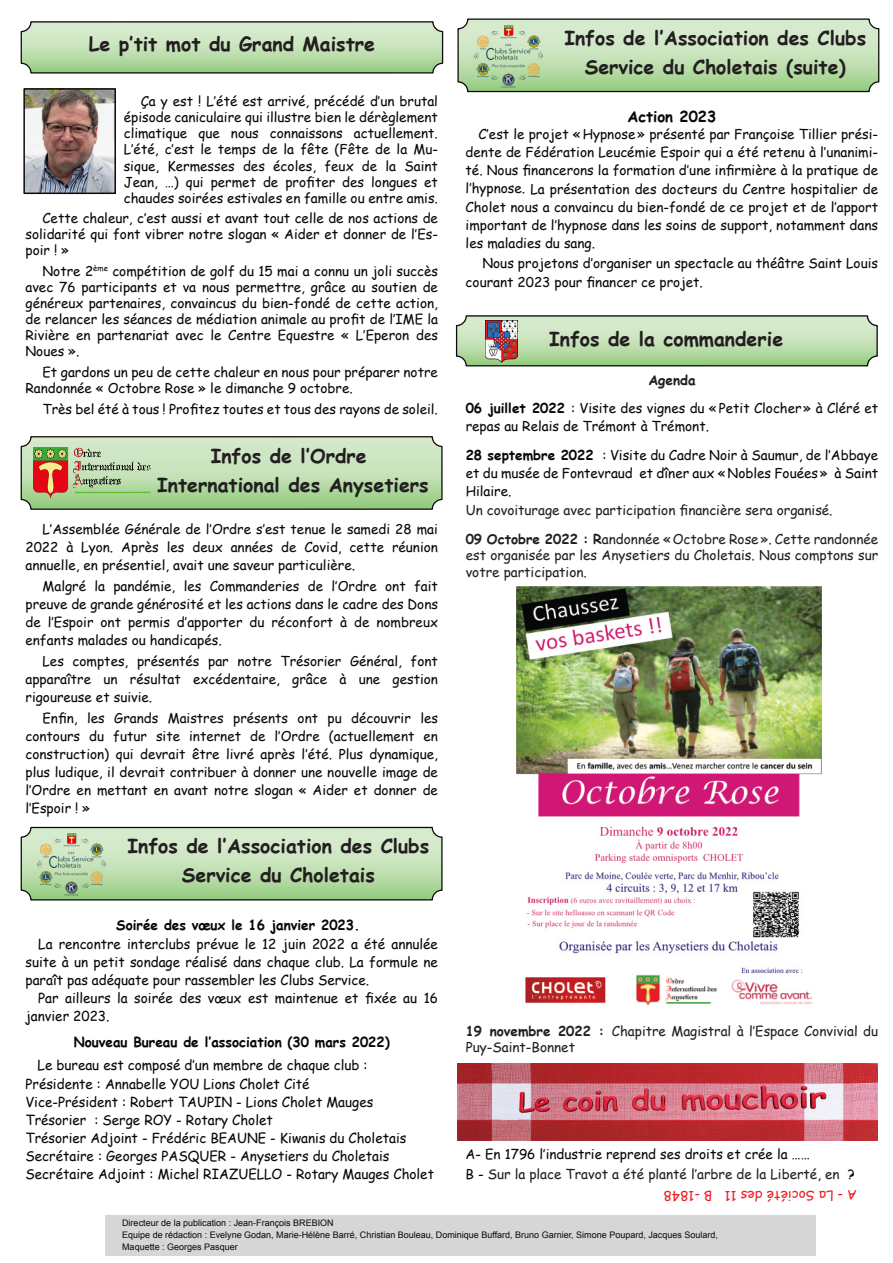
<style>
.page{position:relative;width:893px;height:1263px;background:#fff}
.page>*{position:absolute;margin:0;border:0;box-sizing:border-box;transform-origin:0 0}
.t1{font:700 19.5px/28.5px "Comic Sans MS";color:#231f20;text-align:center}
.t2{font:700 15px "Comic Sans MS";color:#080704}
.t3{font:13.8px/18px "Comic Sans MS";color:#080704}
.t4{font:700 13.8px "Comic Sans MS";color:#080704}
.t5{font:13.5px/18px "Comic Sans MS";color:#080704;text-align:justify}
.t6{font:13.5px/16.5px "Comic Sans MS";color:#231f20}
.t7{font:13.5px "Comic Sans MS";color:#ee1e23}
.t8{font:9px/12px "Arial";color:#080704}
.s1{font-weight:700;color:#231f20}
.s2{font-weight:700}
.s3{color:#22201f}
</style>
<div class="page">
<img style="left:23px;top:23px;width:418px;height:49px">
<div style="left:21px;top:21px;width:422px;height:53px;border:1px solid #0d0b09;border-radius:10px"></div>
<img style="left:458px;top:317px;width:418px;height:47px">
<div style="left:456px;top:315px;width:422px;height:51px;border:1px solid #0d0b09;border-radius:10px"></div>
<img style="left:26px;top:91px;width:87px;height:100px">
<div style="left:23px;top:88px;width:93px;height:106px;border:2px solid #0d0b09"></div>
<div style="left:21px;top:437px;width:421px;height:72px;background:linear-gradient(to bottom,#e0eed9,#9dcf89);border-radius:10px"></div>
<div style="left:21px;top:436px;width:422px;height:74px;border:1px solid #0d0b09;border-radius:10px"></div>
<img style="left:33px;top:447px;width:118px;height:52px">
<img style="left:23px;top:829px;width:418px;height:69px">
<div style="left:21px;top:827px;width:422px;height:73px;border:1px solid #0d0b09;border-radius:10px"></div>
<img style="left:26px;top:829px;width:91px;height:69px">
<img style="left:516px;top:587px;width:305px;height:419px">
<div style="left:105px;top:1215px;width:711px;height:40px;background:#d5d6d5"></div>
<img style="left:485px;top:321px;width:33px;height:41px">
<img style="left:457px;top:1063px;width:421px;height:77px">
<img style="left:459px;top:20px;width:418px;height:70px">
<div style="left:457px;top:18px;width:422px;height:74px;border:1px solid #0d0b09;border-radius:10px"></div>
<img style="left:463px;top:21px;width:91px;height:69px">
<h1 class="t1" style="left:89px;top:32px;width:288px">Le p’tit mot du Grand Maistre</h1>
<p class="t5" style="left:124px;top:95px;width:316px;line-height:16px;text-indent:17px">Ça y est ! L’été est arrivé, précédé d’un brutal épisode caniculaire qui illustre bien le dérèglement climatique que nous connaissons actuellement.<br>L’été, c’est le temps de la fête (Fête de la Mu&shy;sique, Kermesses des écoles, feux de la Saint Jean, …) qui permet de profiter des longues et chaudes soirées estivales en famille ou entre amis.</p>
<p class="t5" style="left:26px;top:212px;width:414px;line-height:16px;text-indent:17px">Cette chaleur, c’est aussi et avant tout celle de nos actions de solidarité qui font vibrer notre slogan « Aider et donner de l’Es&shy;poir ! »</p>
<p class="t5" style="left:26px;top:265px;width:414px;line-height:16px;text-indent:17px">Notre 2<sup>ème</sup> compétition de golf du 15 mai a connu un joli succès avec 76 participants et va nous permettre, grâce au soutien de généreux partenaires, convaincus du bien-fondé de cette action, de relancer les séances de médiation animale au profit de l’IME la Rivière en partenariat avec le Centre Equestre « L’Eperon des Noues ».</p>
<p class="t5" style="left:26px;top:365px;width:414px;line-height:16px;text-indent:17px">Et gardons un peu de cette chaleur en nous pour préparer notre<br>Randonnée « Octobre Rose » le dimanche 9 octobre.</p>
<p class="t5" style="left:43px;top:401px;width:397px">Très bel été à tous ! Profitez toutes et tous des rayons de soleil.</p>
<h1 class="t1" style="left:157px;top:444px;width:273px">Infos de l’Ordre<br>International des Anysetiers</h1>
<p class="t5" style="left:26px;top:522px;width:414px;text-indent:17px">L’Assemblée Générale de l’Ordre s’est tenue le samedi 28 mai 2022 à Lyon. Après les deux années de Covid, cette réunion annuelle, en présentiel, avait une saveur particulière.</p>
<p class="t5" style="left:26px;top:579px;width:414px;text-indent:17px">Malgré la pandémie, les Commanderies de l’Ordre ont fait preuve de grande générosité et les actions dans le cadre des Dons de l’Espoir ont permis d’apporter du réconfort à de nombreux enfants malades ou handicapés.</p>
<p class="t5" style="left:26px;top:654px;width:414px;text-indent:17px">Les comptes, présentés par notre Trésorier Général, font apparaître un résultat excédentaire, grâce à une gestion rigoureuse et suivie.</p>
<p class="t5" style="left:26px;top:711px;width:414px;text-indent:17px">Enfin, les Grands Maistres présents ont pu découvrir les contours du futur site internet de l’Ordre (actuellement en construction) qui devrait être livré après l’été. Plus dynamique, plus ludique, il devrait contribuer à donner une nouvelle image de l’Ordre en mettant en avant notre slogan « Aider et donner de l’Espoir ! »</p>
<h1 class="t1" style="left:128px;top:834px;width:303px">Infos de l’Association des Clubs<br>Service du Choletais</h1>
<p class="t4" style="left:116px;top:919px;width:245px">Soirée des vœux le 16 janvier 2023.</p>
<p class="t3" style="left:26px;top:937px;width:414px;text-align:justify;text-indent:13px">La rencontre interclubs prévue le 12 juin 2022 a été annulée suite à un petit sondage réalisé dans chaque club. La formule ne paraît pas adéquate pour rassembler les Clubs Service.</p>
<p class="t3" style="left:26px;top:991px;width:414px;text-indent:13px">Par ailleurs la soirée des vœux est maintenue et fixée au 16 janvier 2023.</p>
<p class="t4" style="left:74px;top:1036px;width:317px">Nouveau Bureau de l’association (30 mars 2022)</p>
<p class="t3" style="left:26px;top:1056px;width:344px;line-height:19.5px;text-indent:12px">Le bureau est composé d’un membre de chaque club :<br>Présidente : Annabelle YOU Lions Cholet Cité</p>
<p class="t3" style="left:26px;top:1095px;width:410px">Vice-Président : Robert TAUPIN - Lions Cholet Mauges Trésorier : Serge ROY - Rotary Cholet<br>Trésorier Adjoint - Frédéric BEAUNE - Kiwanis du Choletais Secrétaire : Georges PASQUER - Anysetiers du Choletais Secrétaire Adjoint : Michel RIAZUELLO - Rotary Mauges Cholet</p>
<h1 class="t1" style="left:564px;top:26px;width:303px">Infos de l’Association des Clubs<br>Service du Choletais (suite)</h1>
<p class="t2" style="left:627px;top:110px;width:90px">Action 2023</p>
<p class="t5" style="left:466px;top:127px;width:414px;text-indent:13px">C’est le projet « Hypnose » présenté par Françoise Tillier prési&shy;dente de Fédération Leucémie Espoir qui a été retenu à l’unanimi&shy;té. Nous financerons la formation d’une infirmière à la pratique de</p>
<p class="t5" style="left:466px;top:182px;width:414px">l’hypnose. La présentation des docteurs du Centre hospitalier de Cholet nous a convaincu du bien-fondé de ce projet et de l’apport important de l’hypnose dans les soins de support, notamment dans les maladies du sang.</p>
<p class="t5" style="left:466px;top:255px;width:414px;line-height:19.5px;text-indent:17px">Nous projetons d’organiser un spectacle au théâtre Saint Louis courant 2023 pour financer ce projet.</p>
<h1 class="t1" style="left:549px;top:326px;width:236px">Infos de la commanderie</h1>
<p class="t5" style="left:466px;top:367px;width:414px;line-height:28.5px;text-align:center"><span class="s1">Agenda<br></span><span class="s2">06 juillet 2022</span> : Visite des vignes du « Petit Clocher » à Cléré et</p>
<p class="t5" style="left:466px;top:414px;width:414px;line-height:28.5px">repas au Relais de Trémont à Trémont.<br><span class="s2">28 septembre 2022</span> : Visite du Cadre Noir à Saumur, de l’Abbaye</p>
<p class="t5" style="left:466px;top:465px;width:414px">et du musée de Fontevraud et dîner aux « Nobles Fouées » à Saint<br>Hilaire.</p>
<p class="t6" style="left:466px;top:498px;width:414px;line-height:28.5px">Un covoiturage avec participation financière sera organisé.<br><span class="s2">09 Octobre 2022 : R</span>andonnée « Octobre Rose ». Cette randonnée</p>
<p class="t6" style="left:466px;top:549px;width:414px">est organisée par les Anysetiers du Choletais. Nous comptons sur votre participation.</p>
<p class="t6" style="left:466px;top:1024px;width:414px"><span class="s2">19 novembre 2022 :</span> Chapitre Magistral à l’Espace Convivial du<br>Puy-Saint-Bonnet</p>
<p class="t5" style="left:466px;top:1145px;width:391px;line-height:20px">A- En 1796 l’industrie reprend ses droits et crée la ……<br>B - <span class="s3">Sur la place Travot a été planté l’arbre de la Liberté, en</span> ?</p>
<p class="t7" style="left:857px;top:1201px;width:195px;rotate:180deg">A - La Société des 11 B -1848</p>
<p class="t8" style="left:122px;top:1217px;width:597px">Directeur de la publication : Jean-François BREBION<br>Equipe de rédaction : Evelyne Godan, Marie-Hélène Barré, Christian Bouleau, Dominique Buffard, Bruno Garnier, Simone Poupard, Jacques Soulard,<br>Maquette : Georges Pasquer</p>
</div>
